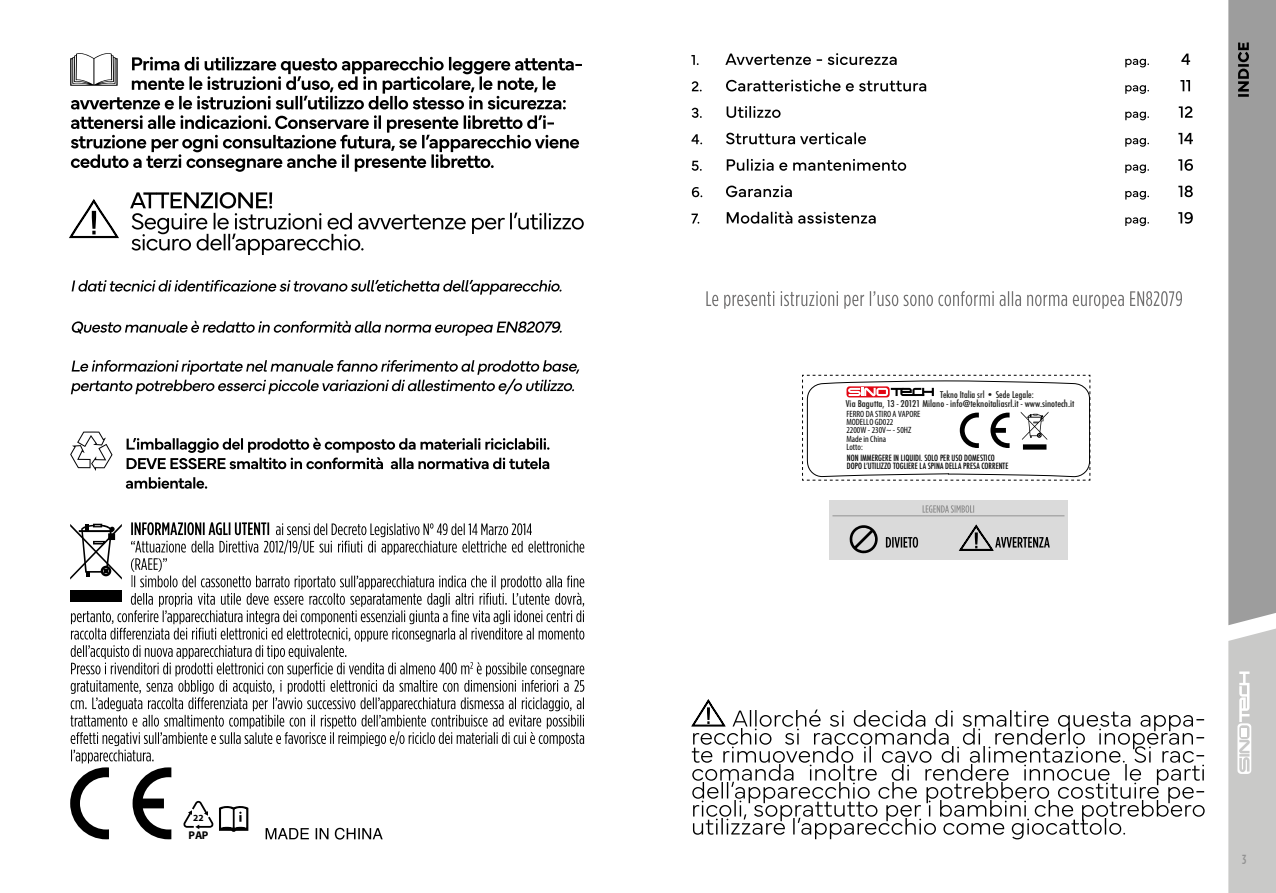
<style>
.page{position:relative;width:1276px;height:893px;background:#fff}
.page>*{position:absolute;margin:0;border:0;box-sizing:border-box;transform-origin:0 0}
.t1{font:500 13.05px "Gotham Condensed";color:#929292}
.t2{font:700 11.25px "Myriad Pro";color:#000}
.t3{font:700 9.45px "Myriad Pro";color:#000}
.t4{font:500 condensed 9.15px/9.1px "Futura";color:#1e1e1c;scale:1.05 1}
.t5{font:condensed 9.15px/8.2px "Myriad Pro";color:#000}
.t6{font:500 condensed 8.4px/8.7px "Futura";color:#000}
</style>
<div class="page">
<svg style="left:1228px;top:0;width:48px;height:893px;background:#acacac"></svg>
<svg style="left:691px;top:211px;width:501px;height:15px"></svg>
<svg style="left:692px;top:185px;width:500px;height:15px"></svg>
<svg style="left:691px;top:159px;width:502px;height:14px"></svg>
<svg style="left:691px;top:132px;width:502px;height:15px"></svg>
<svg style="left:692px;top:106px;width:500px;height:14px"></svg>
<svg style="left:691px;top:80px;width:499px;height:14px"></svg>
<svg style="left:691px;top:53px;width:499px;height:14px"></svg>
<div style="left:829px;top:500px;width:238px;height:60px;background:#dadada"></div>
<svg style="left:849px;top:525px;width:28px;height:29px"></svg>
<hr style="left:832px;top:516px;width:232px;height:1px;background:#929292">
<svg style="left:958px;top:524px;width:91px;height:27px"></svg>
<svg style="left:886px;top:537px;width:32px;height:11px"></svg>
<svg style="left:922px;top:505px;width:52px;height:8px"></svg>
<svg style="left:802px;top:375px;width:288px;height:106px"></svg>
<svg style="left:706px;top:291px;width:476px;height:18px"></svg>
<svg style="left:126px;top:477px;width:81px;height:12px"></svg>
<svg style="left:127px;top:438px;width:422px;height:31px"></svg>
<svg style="left:71px;top:360px;width:508px;height:34px"></svg>
<svg style="left:71px;top:321px;width:491px;height:15px"></svg>
<svg style="left:72px;top:280px;width:489px;height:15px"></svg>
<svg style="left:130px;top:192px;width:454px;height:63px"></svg>
<svg style="left:70px;top:53px;width:512px;height:119px"></svg>
<svg style="left:69px;top:199px;width:50px;height:40px"></svg>
<svg style="left:70px;top:432px;width:43px;height:39px"></svg>
<svg style="left:70px;top:522px;width:514px;height:318px"></svg>
<svg style="left:691px;top:699px;width:513px;height:140px"></svg>
<p class="t3" style="left:193px;top:811px;width:12px">22</p>
<p class="t2" style="left:188px;top:828px;width:21px">PAP</p>
<p class="t4" style="left:845px;top:390px;width:219px;text-indent:94px">Tekno Italia srl • Sede Legale:<br>Via Bagutta, 13 - 20121 Milano - info@teknoitaliasrl.it - www.sinotech.it</p>
<p class="t5" style="left:846px;top:410px;width:76px">FERRO DA STIRO A VAPORE<br>MODELLO GD022<br>2200W - 230V~ - 50HZ<br>Made in China<br>Lotto:</p>
<p class="t6" style="left:847px;top:453px;width:163px">NON IMMERGERE IN LIQUIDI. SOLO PER USO DOMESTICO<br>DOPO LʼUTILIZZO TOGLIERE LA SPINA DELLA PRESA CORRENTE</p>
<h1 class="t1" style="left:1242px;top:852px;width:6px">3</h1>
</div>
